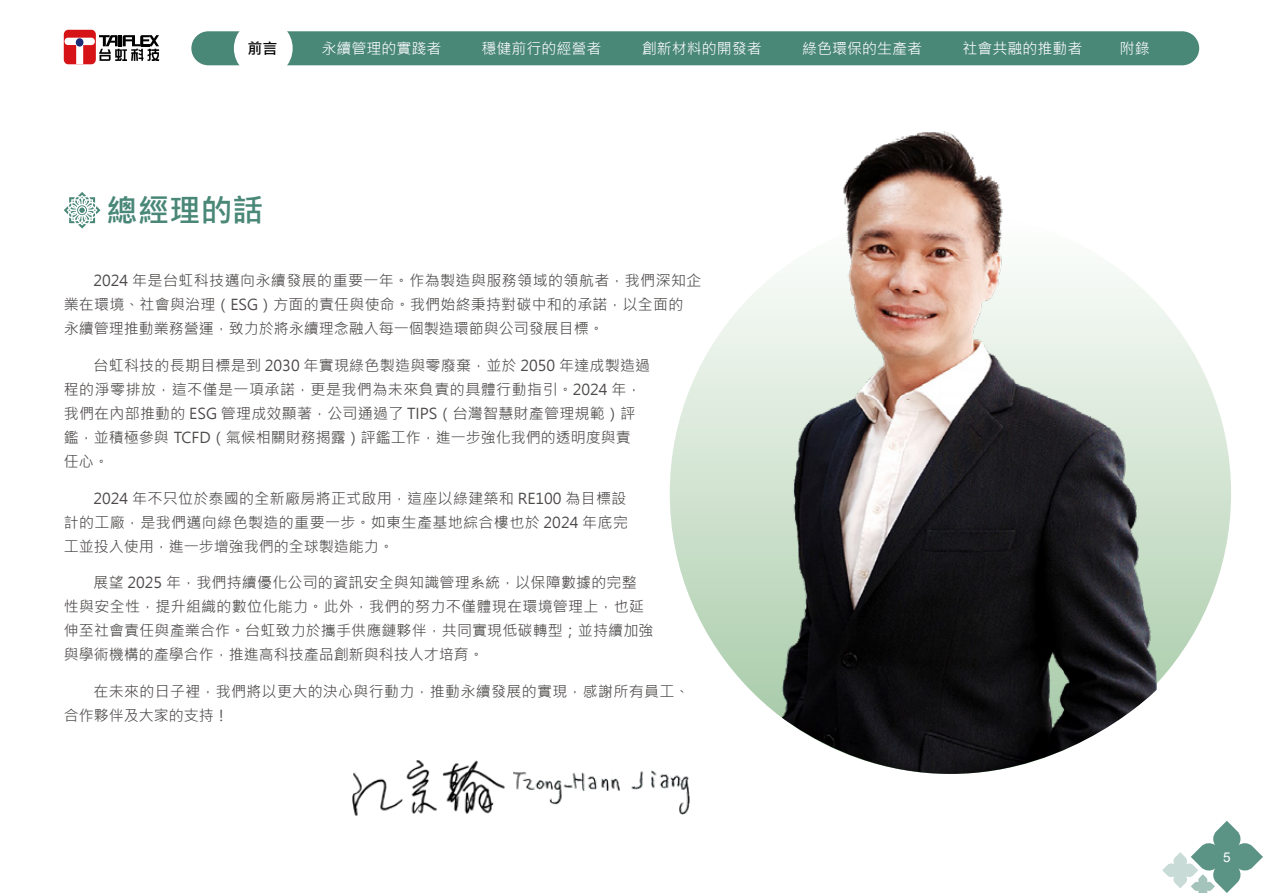
<style>
.page{position:relative;width:1263px;height:893px;background:#fff}
.page>*{position:absolute;margin:0;border:0;box-sizing:border-box;transform-origin:0 0}
.t1{font:700 31.5px "Microsoft Jheng Hei";color:#498777}
.t2{font:15px/24px "Microsoft Jheng Hei";letter-spacing:.015em;color:#4c4948}
.t3{font:15px "Microsoft Jheng Hei";color:#fff}
.t4{font:700 15px "Microsoft Jheng Hei";color:#000}
.t5{font:13.5px "Arial";color:#fff}
</style>
<div class="page">
<svg style="left:1162px;top:821px;width:101px;height:72px"></svg>
<svg style="left:64px;top:30px;width:32px;height:34px"></svg>
<div style="left:65px;top:38px;width:30px;height:7px;background:#fff;border-radius:4px"></div>
<div style="left:76px;top:38px;width:7px;height:9px;background:#1d2a74;border-radius:50%"></div>
<svg style="left:99px;top:35px;width:60px;height:26px"></svg>
<div style="left:191px;top:31px;width:1008px;height:34px;background:#498777;border-radius:17px"></div>
<div style="left:234px;top:19px;width:59px;height:59px;background:#fff;border-radius:50%"></div>
<svg style="left:670px;top:213px;width:561px;height:561px;background:#d1e3d0"></svg>
<img style="left:707px;top:131px;width:451px;height:643px">
<img style="left:352px;top:760px;width:153px;height:56px">
<img style="left:513px;top:770px;width:177px;height:44px">
<svg style="left:64px;top:192px;width:36px;height:37px"></svg>
<p class="t4" style="left:248px;top:39px;width:31px">前言</p>
<p class="t3" style="left:321px;top:39px;width:121px">永續管理的實踐者</p>
<p class="t3" style="left:482px;top:39px;width:121px">穩健前行的經營者</p>
<p class="t3" style="left:642px;top:39px;width:121px">創新材料的開發者</p>
<p class="t3" style="left:802px;top:39px;width:121px">綠色環保的生產者</p>
<p class="t3" style="left:962px;top:39px;width:121px">社會共融的推動者</p>
<p class="t3" style="left:1120px;top:39px;width:31px">附錄</p>
<h1 class="t1" style="left:106px;top:191px;width:159px">總經理的話</h1>
<p class="t2" style="left:64px;top:269px;width:639px;text-indent:30px">2024 年是台虹科技邁向永續發展的重要一年。作為製造與服務領域的領航者，我們深知企業在環境、社會與治理（ESG）方面的責任與使命。我們始終秉持對碳中和的承諾，以全面的永續管理推動業務營運，致力於將永續理念融入每一個製造環節與公司發展目標。</p>
<p class="t2" style="left:64px;top:353px;width:588px;text-indent:30px">台虹科技的長期目標是到 2030 年實現綠色製造與零廢棄，並於 2050 年達成製造過程的淨零排放，這不僅是一項承諾，更是我們為未來負責的具體行動指引。2024 年，我們在內部推動的 ESG 管理成效顯著，公司通過了 TIPS（台灣智慧財產管理規範）評鑑，並積極參與 TCFD（氣候相關財務揭露）評鑑工作，進一步強化我們的透明度與責<br>任心。</p>
<p class="t2" style="left:64px;top:486px;width:566px;text-align:justify;text-indent:30px">2024 年不只位於泰國的全新廠房將正式啟用，這座以綠建築和 RE100 為目標設計的工廠，是我們邁向綠色製造的重要一步。如東生產基地綜合樓也於 2024 年底完工並投入使用，進一步增強我們的全球製造能力。</p>
<p class="t2" style="left:64px;top:571px;width:591px;text-indent:30px">展望 2025 年，我們持續優化公司的資訊安全與知識管理系統，以保障數據的完整性與安全性，提升組織的數位化能力。此外，我們的努力不僅體現在環境管理上，也延伸至社會責任與產業合作。台虹致力於攜手供應鏈夥伴，共同實現低碳轉型；並持續加強與學術機構的產學合作，推進高科技產品創新與科技人才培育。</p>
<p class="t2" style="left:64px;top:680px;width:627px;text-indent:30px">在未來的日子裡，我們將以更大的決心與行動力，推動永續發展的實現，感謝所有員工、合作夥伴及大家的支持！</p>
<p class="t5" style="left:1223px;top:848px;width:9px">5</p>
</div>
